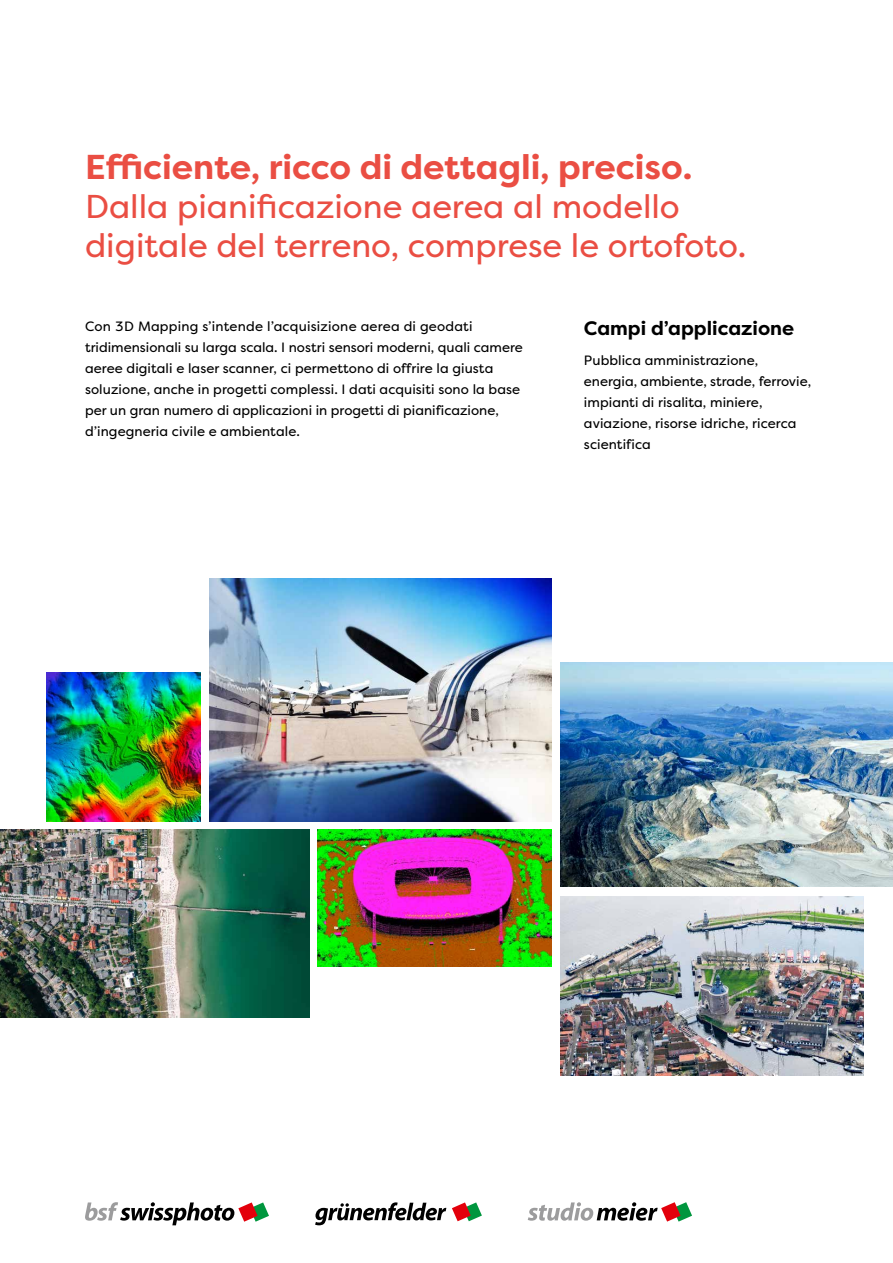
<style>
.page{position:relative;width:893px;height:1263px;background:#fff}
.page>*{position:absolute;margin:0;border:0;box-sizing:border-box;transform-origin:0 0}
.t1{font:700 34.5px "Filson Pro";color:#ea4e43}
.t2{font:33px/39px "Filson Pro";color:#ea4e43}
.t3{font:700 19.5px "Filson Pro";color:#000}
.t4{font:13.5px/21px "Filson Pro";letter-spacing:.005em;color:#000}
</style>
<div class="page">
<img style="left:210px;top:578px;width:342px;height:243px">
<img style="left:560px;top:662px;width:333px;height:225px">
<img style="left:0;top:829px;width:309px;height:188px">
<img style="left:317px;top:829px;width:235px;height:138px">
<img style="left:47px;top:673px;width:154px;height:148px">
<img style="left:560px;top:896px;width:304px;height:180px">
<svg style="left:85px;top:1202px;width:184px;height:23px"></svg>
<svg style="left:315px;top:1202px;width:131px;height:23px"></svg>
<svg style="left:452px;top:1202px;width:30px;height:19px"></svg>
<svg style="left:528px;top:1202px;width:164px;height:19px"></svg>
<h1 class="t1" style="left:85px;top:145px;width:609px">Efficiente, ricco di dettagli, preciso.</h1>
<h2 class="t2" style="left:85px;top:186px;width:663px">Dalla pianificazione aerea al modello digitale del terreno, comprese le ortofoto.</h2>
<p class="t4" style="left:85px;top:315px;width:439px">Con 3D Mapping s’intende l’acquisizione aerea di geodati tridimensionali su larga scala. I nostri sensori moderni, quali camere aeree digitali e laser scanner, ci permettono di offrire la giusta soluzione, anche in progetti complessi. I dati acquisiti sono la base per un gran numero di applicazioni in progetti di pianificazione, d’ingegneria civile e ambientale.</p>
<h3 class="t3" style="left:584px;top:316px;width:212px">Campi d’applicazione</h3>
<p class="t4" style="left:584px;top:349px;width:229px">Pubblica amministrazione, energia, ambiente, strade, ferrovie, impianti di risalita, miniere, aviazione, risorse idriche, ricerca scientifica</p>
</div>
